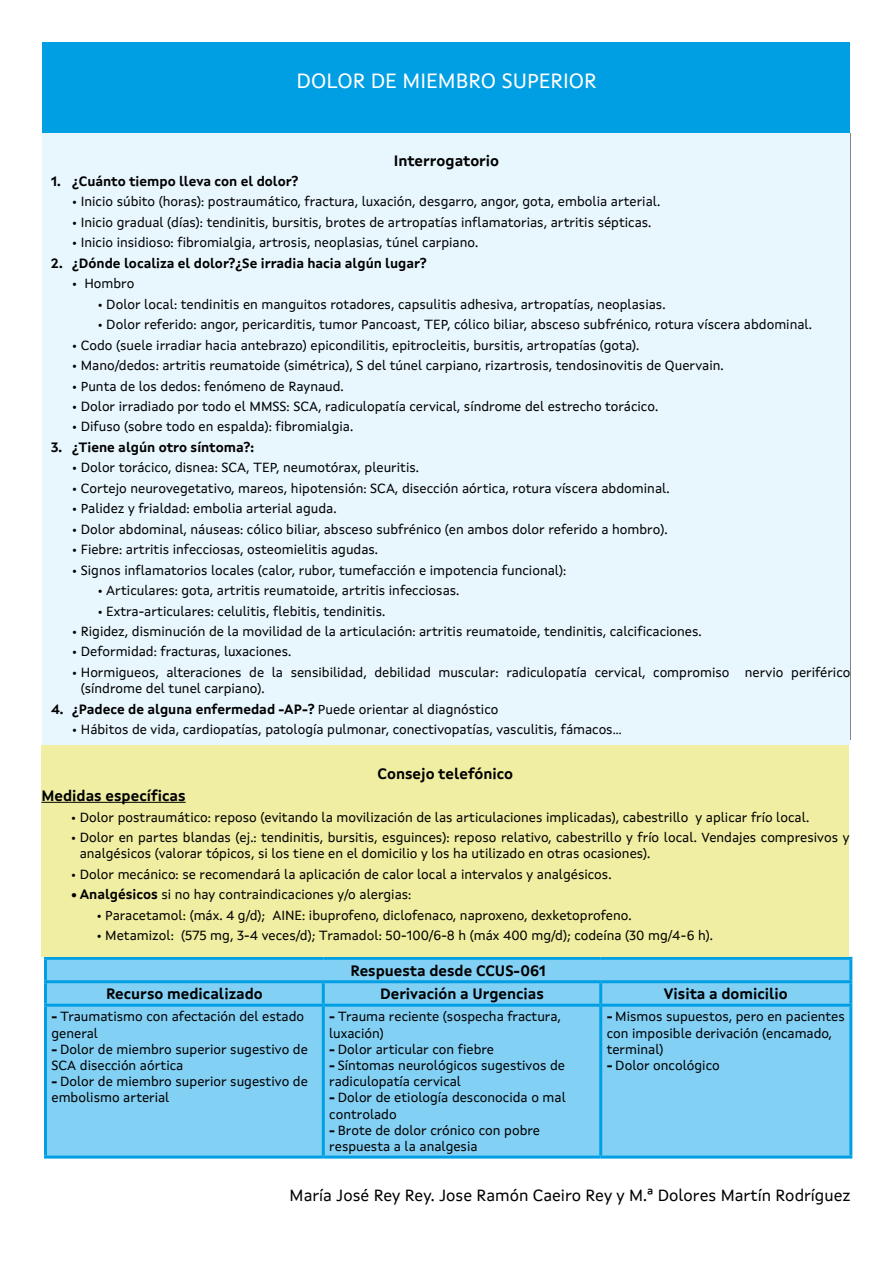
<style>
.page{position:relative;width:893px;height:1263px;background:#fff}
.page>*{position:absolute;margin:0;border:0;box-sizing:border-box;transform-origin:0 0}
.t1{font:21px "Xunta Sans";color:#fff}
.t2{font:16.5px "Xunta Sans";color:#000}
.t3{font:700 15px "Xunta Sans";color:#000}
.t4{font:13.5px/16.2px "Xunta Sans";color:#000}
.t5{font:700 13.5px "Xunta Sans";color:#000}
.s1{font-weight:400}
.s2{font-weight:700}
</style>
<div class="page">
<div style="left:43px;top:132px;width:807px;height:613px;background:#e8f6fe"></div>
<div style="left:47px;top:960px;width:802px;height:195px;background:#83d0f5"></div>
<hr style="left:322px;top:983px;width:3px;height:21px;background:#009fe3">
<hr style="left:599px;top:983px;width:3px;height:21px;background:#009fe3">
<hr style="left:44px;top:980px;width:279px;height:3px;background:#009fe3">
<hr style="left:323px;top:980px;width:278px;height:3px;background:#009fe3">
<hr style="left:601px;top:980px;width:251px;height:3px;background:#009fe3">
<hr style="left:322px;top:1007px;width:3px;height:148px;background:#009fe3">
<hr style="left:599px;top:1007px;width:3px;height:148px;background:#009fe3">
<hr style="left:44px;top:957px;width:279px;height:3px;background:#009fe3">
<hr style="left:44px;top:960px;width:3px;height:20px;background:#009fe3">
<hr style="left:323px;top:957px;width:278px;height:3px;background:#009fe3">
<hr style="left:601px;top:957px;width:251px;height:3px;background:#009fe3">
<hr style="left:849px;top:960px;width:3px;height:20px;background:#009fe3">
<hr style="left:44px;top:983px;width:3px;height:21px;background:#009fe3">
<hr style="left:849px;top:983px;width:3px;height:21px;background:#009fe3">
<hr style="left:44px;top:1004px;width:279px;height:3px;background:#009fe3">
<hr style="left:44px;top:1007px;width:3px;height:148px;background:#009fe3">
<hr style="left:323px;top:1004px;width:278px;height:3px;background:#009fe3">
<hr style="left:601px;top:1004px;width:251px;height:3px;background:#009fe3">
<hr style="left:849px;top:1007px;width:3px;height:148px;background:#009fe3">
<hr style="left:44px;top:1155px;width:279px;height:3px;background:#009fe3">
<hr style="left:323px;top:1155px;width:278px;height:3px;background:#009fe3">
<hr style="left:601px;top:1155px;width:251px;height:3px;background:#009fe3">
<div style="left:43px;top:43px;width:807px;height:90px;background:#009fe3"></div>
<div style="left:41px;top:745px;width:808px;height:212px;background:#f0eea2"></div>
<hr style="left:41px;top:802px;width:145px;height:1px;background:#000">
<h1 class="t1" style="left:296px;top:68px;width:302px">DOLOR DE MIEMBRO SUPERIOR</h1>
<p class="t3" style="left:394px;top:151px;width:107px">Interrogatorio</p>
<p class="t5" style="left:51px;top:173px;width:249px">1. ¿Cuánto tiempo lleva con el dolor?</p>
<p class="t4" style="left:72px;top:193px;width:590px">• Inicio súbito (horas): postraumático, fractura, luxación, desgarro, angor, gota, embolia arterial.</p>
<p class="t4" style="left:72px;top:214px;width:581px">• Inicio gradual (días): tendinitis, bursitis, brotes de artropatías inflamatorias, artritis sépticas.</p>
<p class="t4" style="left:72px;top:234px;width:407px">• Inicio insidioso: fibromialgia, artrosis, neoplasias, túnel carpiano.</p>
<p class="t5" style="left:51px;top:255px;width:377px">2. ¿Dónde localiza el dolor?¿Se irradia hacia algún lugar?</p>
<p class="t4" style="left:72px;top:275px;width:64px">• Hombro</p>
<p class="t4" style="left:98px;top:296px;width:569px">• Dolor local: tendinitis en manguitos rotadores, capsulitis adhesiva, artropatías, neoplasias.</p>
<p class="t4" style="left:98px;top:316px;width:716px">• Dolor referido: angor, pericarditis, tumor Pancoast, TEP, cólico biliar, absceso subfrénico, rotura víscera abdominal.</p>
<p class="t4" style="left:72px;top:337px;width:569px">• Codo (suele irradiar hacia antebrazo) epicondilitis, epitrocleitis, bursitis, artropatías (gota).</p>
<p class="t4" style="left:72px;top:357px;width:653px">• Mano/dedos: artritis reumatoide (simétrica), S del túnel carpiano, rizartrosis, tendosinovitis de Quervain.</p>
<p class="t4" style="left:72px;top:378px;width:273px">• Punta de los dedos: fenómeno de Raynaud.</p>
<p class="t4" style="left:72px;top:398px;width:587px">• Dolor irradiado por todo el MMSS: SCA, radiculopatía cervical, síndrome del estrecho torácico.</p>
<p class="t4" style="left:72px;top:418px;width:282px">• Difuso (sobre todo en espalda): fibromialgia.</p>
<p class="t5" style="left:51px;top:439px;width:204px">3. ¿Tiene algún otro síntoma?:</p>
<p class="t4" style="left:72px;top:459px;width:348px">• Dolor torácico, disnea: SCA, TEP, neumotórax, pleuritis.</p>
<p class="t4" style="left:72px;top:480px;width:599px">• Cortejo neurovegetativo, mareos, hipotensión: SCA, disección aórtica, rotura víscera abdominal.</p>
<p class="t4" style="left:72px;top:500px;width:266px">• Palidez y frialdad: embolia arterial aguda.</p>
<p class="t4" style="left:72px;top:521px;width:597px">• Dolor abdominal, náuseas: cólico biliar, absceso subfrénico (en ambos dolor referido a hombro).</p>
<p class="t4" style="left:72px;top:541px;width:307px">• Fiebre: artritis infecciosas, osteomielitis agudas.</p>
<p class="t4" style="left:72px;top:562px;width:495px">• Signos inflamatorios locales (calor, rubor, tumefacción e impotencia funcional):</p>
<p class="t4" style="left:98px;top:582px;width:363px">• Articulares: gota, artritis reumatoide, artritis infecciosas.</p>
<p class="t4" style="left:98px;top:603px;width:289px">• Extra-articulares: celulitis, flebitis, tendinitis.</p>
<p class="t4" style="left:72px;top:623px;width:631px">• Rigidez, disminución de la movilidad de la articulación: artritis reumatoide, tendinitis, calcificaciones.</p>
<p class="t4" style="left:72px;top:643px;width:221px">• Deformidad: fracturas, luxaciones.</p>
<p class="t4" style="left:81px;top:664px;width:771px;text-indent:-9px">• Hormigueos, alteraciones de la sensibilidad, debilidad muscular: radiculopatía cervical, compromiso nervio periférico (síndrome del tunel carpiano).</p>
<p class="t5" style="left:51px;top:701px;width:449px">4. ¿Padece de alguna enfermedad -AP-? <span class="s1">Puede orientar al diagnóstico</span></p>
<p class="t4" style="left:72px;top:721px;width:551px">• Hábitos de vida, cardiopatías, patología pulmonar, conectivopatías, vasculitis, fámacos...</p>
<p class="t3" style="left:378px;top:765px;width:137px">Consejo telefónico</p>
<p class="t3" style="left:41px;top:787px;width:146px">Medidas específicas</p>
<p class="t4" style="left:71px;top:809px;width:740px">• Dolor postraumático: reposo (evitando la movilización de las articulaciones implicadas), cabestrillo y aplicar frío local.</p>
<p class="t4" style="left:80px;top:829px;width:771px;text-indent:-9px">• Dolor en partes blandas (ej.: tendinitis, bursitis, esguinces): reposo relativo, cabestrillo y frío local. Vendajes compresivos y analgésicos (valorar tópicos, si los tiene en el domicilio y los ha utilizado en otras ocasiones).</p>
<p class="t4" style="left:71px;top:866px;width:542px">• Dolor mecánico: se recomendará la aplicación de calor local a intervalos y analgésicos.</p>
<p class="t4" style="left:71px;top:886px;width:342px"><span class="s2">• Analgésicos</span> si no hay contraindicaciones y/o alergias:</p>
<p class="t4" style="left:97px;top:907px;width:536px">• Paracetamol: (máx. 4 g/d); AINE: ibuprofeno, diclofenaco, naproxeno, dexketoprofeno.</p>
<p class="t4" style="left:97px;top:927px;width:618px">• Metamizol: (575 mg, 3-4 veces/d); Tramadol: 50-100/6-8 h (máx 400 mg/d); codeína (30 mg/4-6 h).</p>
<p class="t3" style="left:350px;top:961px;width:197px">Respuesta desde CCUS-061</p>
<p class="t3" style="left:106px;top:985px;width:158px">Recurso medicalizado</p>
<p class="t3" style="left:380px;top:985px;width:165px">Derivación a Urgencias</p>
<p class="t3" style="left:664px;top:985px;width:126px">Visita a domicilio</p>
<p class="t4" style="left:52px;top:1008px;width:254px"><span class="s2">-</span> Traumatismo con afectación del estado general</p>
<p class="t4" style="left:52px;top:1041px;width:258px"><span class="s2">-</span> Dolor de miembro superior sugestivo de<br>SCA disección aórtica</p>
<p class="t4" style="left:52px;top:1073px;width:258px"><span class="s2">-</span> Dolor de miembro superior sugestivo de embolismo arterial</p>
<p class="t4" style="left:329px;top:1008px;width:233px"><span class="s2">-</span> Trauma reciente (sospecha fractura, luxación)</p>
<p class="t4" style="left:329px;top:1041px;width:166px"><span class="s2">-</span> Dolor articular con fiebre</p>
<p class="t4" style="left:329px;top:1057px;width:237px"><span class="s2">-</span> Síntomas neurológicos sugestivos de radiculopatía cervical</p>
<p class="t4" style="left:329px;top:1089px;width:238px"><span class="s2">-</span> Dolor de etiología desconocida o mal controlado</p>
<p class="t4" style="left:329px;top:1122px;width:212px"><span class="s2">-</span> Brote de dolor crónico con pobre respuesta a la analgesia</p>
<p class="t4" style="left:607px;top:1008px;width:240px"><span class="s2">-</span> Mismos supuestos, pero en pacientes con imposible derivación (encamado, terminal)</p>
<p class="t4" style="left:607px;top:1057px;width:115px"><span class="s2">-</span> Dolor oncológico</p>
<p class="t2" style="left:290px;top:1185px;width:562px">María José Rey Rey. Jose Ramón Caeiro Rey y M.ª Dolores Martín Rodríguez</p>
</div>
